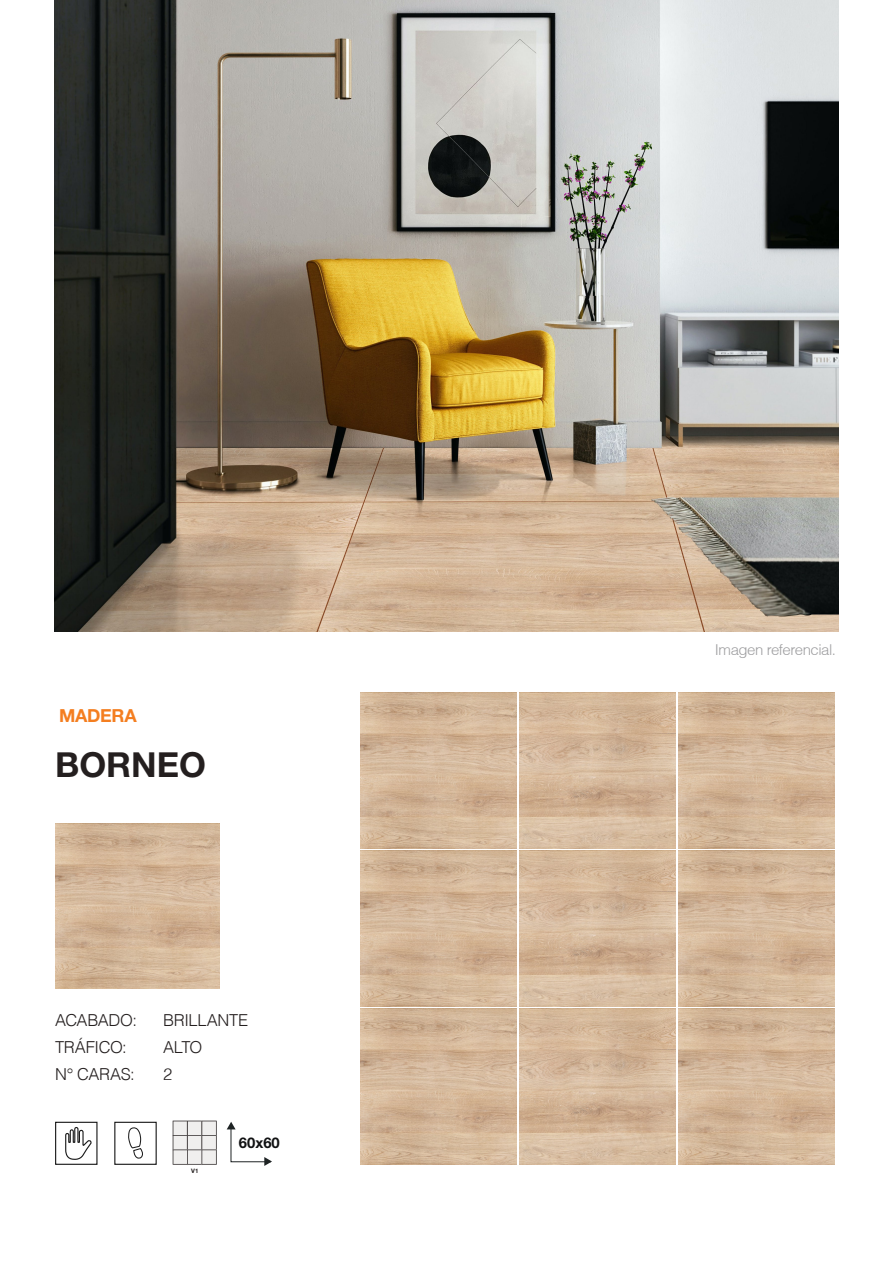
<style>
.page{position:relative;width:893px;height:1263px;background:#fff}
.page>*{position:absolute;margin:0;border:0;box-sizing:border-box;transform-origin:0 0}
.t1{font:700 34.5px "Helvetica Neue LT Std";color:#241f1f}
.t2{font:700 18px "Helvetica Neue LT Std";letter-spacing:-.015em;color:#f47e20}
.t3{font:300 16.5px "Helvetica";letter-spacing:-.02em;color:#241f1f}
.t4{font:300 15px "Helvetica";letter-spacing:-.03em;color:#9e9ea0}
.t5{font:700 14.85px "Helvetica Neue LT Std";color:#111213}
.t6{font:700 6.15px "Helvetica Neue LT Std";color:#241f1f}
</style>
<div class="page">
<svg style="left:55px;top:1121px;width:102px;height:44px"></svg>
<svg style="left:173px;top:1121px;width:44px;height:44px;background:#d8d7d6"></svg>
<img style="left:55px;top:824px;width:165px;height:165px">
<img style="left:54px;top:0;width:785px;height:631px">
<svg style="left:227px;top:1122px;width:45px;height:44px"></svg>
<img style="left:361px;top:693px;width:156px;height:156px">
<img style="left:361px;top:851px;width:156px;height:156px">
<img style="left:361px;top:1009px;width:156px;height:156px">
<img style="left:519px;top:693px;width:157px;height:156px">
<img style="left:519px;top:851px;width:157px;height:156px">
<img style="left:519px;top:1009px;width:157px;height:156px">
<img style="left:678px;top:693px;width:156px;height:156px">
<img style="left:678px;top:851px;width:156px;height:156px">
<img style="left:678px;top:1009px;width:156px;height:156px">
<p class="t2" style="left:59px;top:705px;width:79px">MADERA</p>
<p class="t1" style="left:55px;top:743px;width:152px">BORNEO</p>
<p class="t3" style="left:55px;top:1010px;width:83px">ACABADO:</p>
<p class="t3" style="left:163px;top:1010px;width:87px">BRILLANTE</p>
<p class="t3" style="left:55px;top:1037px;width:73px">TRÁFICO:</p>
<p class="t3" style="left:163px;top:1037px;width:41px">ALTO</p>
<p class="t3" style="left:55px;top:1064px;width:81px">N° CARAS:</p>
<p class="t3" style="left:163px;top:1064px;width:11px">2</p>
<p class="t6" style="left:191px;top:1167px;width:9px">V1</p>
<p class="t5" style="left:239px;top:1133px;width:42px">60x60</p>
<p class="t4" style="left:715px;top:640px;width:123px">Imagen referencial.</p>
</div>
